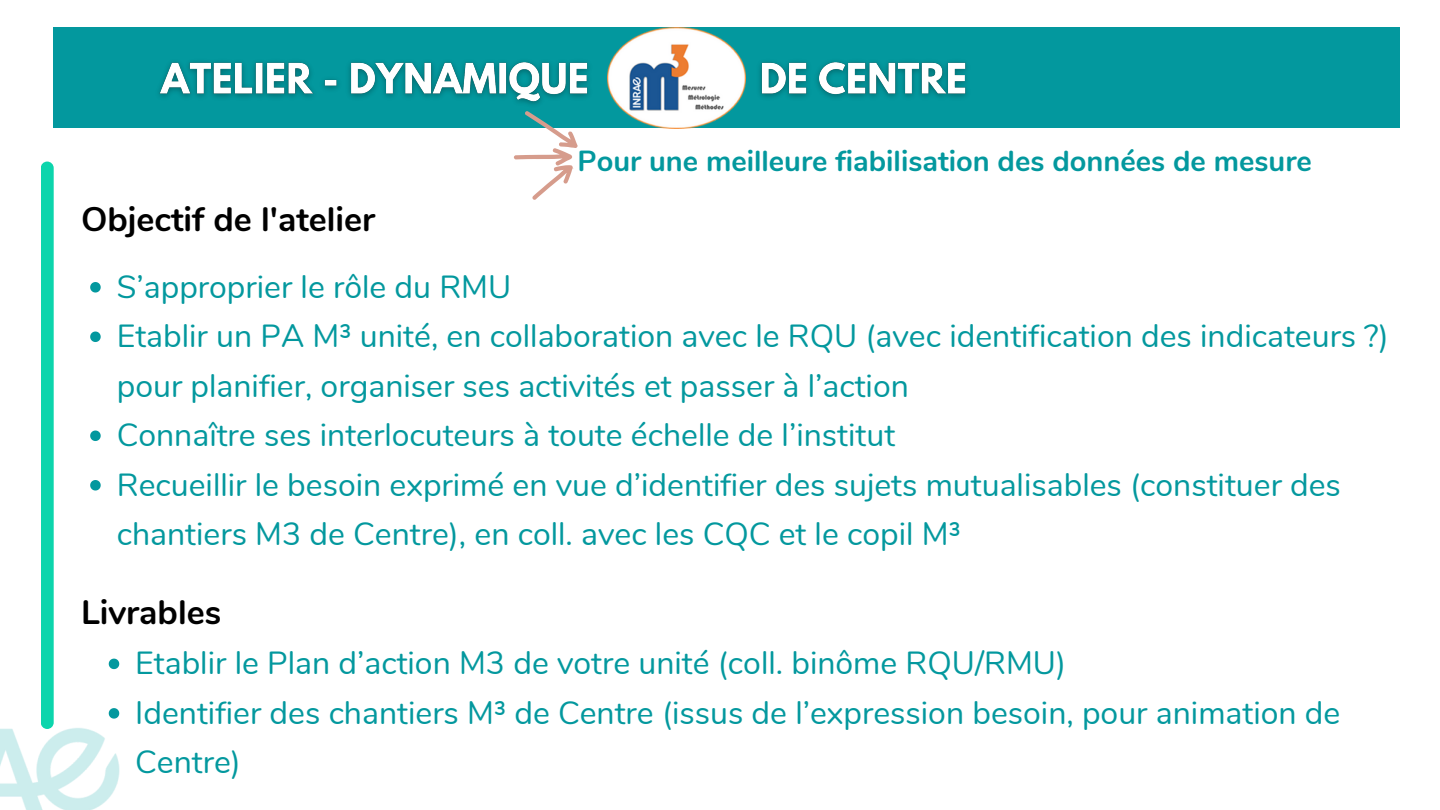
<style>
.page{position:relative;width:1440px;height:810px;background:#fff}
.page>*{position:absolute;margin:0;border:0;box-sizing:border-box;transform-origin:0 0}
.t1{font:700 34px "Nunito";color:#000}
.t2{font:32px/49.5px "Nunito";color:#03989e}
.t3{font:700 29px "Nunito";color:#03989e}
</style>
<div class="page">
<img style="left:0;top:725px;width:120px;height:85px">
<div style="left:54px;top:28px;width:1346px;height:100px;background:#03989e"></div>
<img style="left:616px;top:28px;width:121px;height:100px">
<div style="left:41px;top:162px;width:13px;height:567px;background:#0cd5ac;border-radius:6px"></div>
<img style="left:159px;top:53px;width:808px;height:59px">
<svg style="left:90px;top:282px;width:11px;height:11px"></svg>
<svg style="left:90px;top:332px;width:11px;height:10px"></svg>
<svg style="left:90px;top:431px;width:11px;height:10px"></svg>
<svg style="left:90px;top:480px;width:11px;height:11px"></svg>
<svg style="left:109px;top:659px;width:10px;height:10px"></svg>
<svg style="left:109px;top:708px;width:10px;height:11px"></svg>
<svg style="left:514px;top:111px;width:64px;height:89px"></svg>
<p class="t3" style="left:578px;top:141px;width:736px">Pour une meilleure fiabilisation des données de mesure</p>
<p class="t1" style="left:81px;top:196px;width:296px">Objectif de l'atelier</p>
<p class="t2" style="left:117px;top:262px;width:396px">S’approprier le rôle du RMU</p>
<p class="t2" style="left:117px;top:312px;width:1273px">Etablir un PA M³ unité, en collaboration avec le RQU (avec identification des indicateurs ?) pour planifier, organiser ses activités et passer à l’action</p>
<p class="t2" style="left:117px;top:411px;width:780px">Connaître ses interlocuteurs à toute échelle de l’institut</p>
<p class="t2" style="left:117px;top:460px;width:1226px">Recueillir le besoin exprimé en vue d’identifier des sujets mutualisables (constituer des chantiers M3 de Centre), en coll. avec les CQC et le copil M³</p>
<p class="t1" style="left:81px;top:589px;width:142px">Livrables</p>
<p class="t2" style="left:135px;top:639px;width:932px">Etablir le Plan d’action M3 de votre unité (coll. binôme RQU/RMU)</p>
<p class="t2" style="left:135px;top:689px;width:1207px">Identifier des chantiers M³ de Centre (issus de l’expression besoin, pour animation de<br>Centre)</p>
</div>
